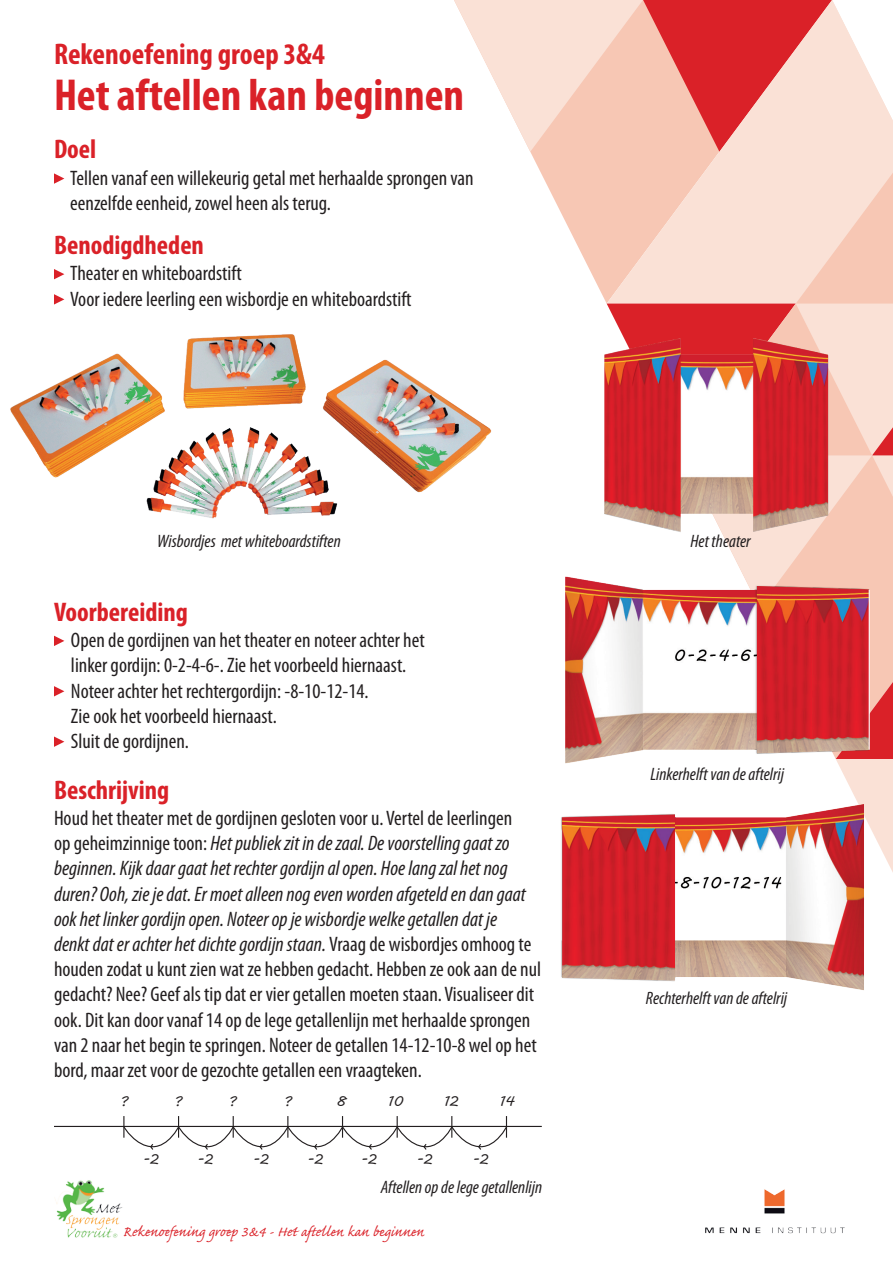
<style>
.page{position:relative;width:893px;height:1263px;background:#fff}
.page>*{position:absolute;margin:0;border:0;box-sizing:border-box;transform-origin:0 0}
.t1{font:700 condensed 45px "Myriad Pro";color:#da2128}
.t2{font:700 condensed 30px "Myriad Pro";color:#da2128}
.t3{font:700 condensed 27px "Myriad Pro";color:#da2128}
.t4{font:condensed 21px/25.2px "Myriad Pro";color:#231f20}
.t5{font:italic condensed 18px "Myriad Pro";color:#231f20}
.t6{font:18px "Caflisch Script Pro";color:#da2128}
.t7{font:13.8px "MV Boli";color:#231f20}
.s1{font-style:italic}
</style>
<div class="page">
<svg style="left:530px;top:152px;width:77px;height:152px"></svg>
<svg style="left:874px;top:607px;width:19px;height:75px"></svg>
<svg style="left:607px;top:152px;width:286px;height:21px;background:#f8d7c9"></svg>
<svg style="left:839px;top:682px;width:54px;height:190px"></svg>
<svg style="left:454px;top:0;width:439px;height:152px;background:#f3b6af"></svg>
<svg style="left:607px;top:173px;width:286px;height:434px;background:#f6c9be"></svg>
<img style="left:56px;top:1180px;width:67px;height:58px">
<img style="left:705px;top:1189px;width:140px;height:45px">
<svg style="left:54px;top:173px;width:10px;height:11px"></svg>
<svg style="left:54px;top:269px;width:10px;height:10px"></svg>
<svg style="left:54px;top:294px;width:10px;height:11px"></svg>
<svg style="left:54px;top:636px;width:10px;height:10px"></svg>
<svg style="left:54px;top:686px;width:10px;height:10px"></svg>
<svg style="left:54px;top:736px;width:10px;height:11px"></svg>
<img style="left:604px;top:337px;width:289px;height:197px">
<img style="left:565px;top:574px;width:309px;height:192px">
<img style="left:561px;top:803px;width:308px;height:187px">
<hr style="left:54px;top:1126px;width:488px;height:1px;background:#231f20">
<svg style="left:123px;top:1116px;width:385px;height:34px"></svg>
<img style="left:10px;top:334px;width:482px;height:185px">
<h2 class="t2" style="left:54px;top:35px;width:272px">Rekenoefening groep 3&amp;4</h2>
<h1 class="t1" style="left:54px;top:67px;width:412px">Het aftellen kan beginnen</h1>
<p class="t3" style="left:54px;top:132px;width:44px">Doel</p>
<p class="t4" style="left:70px;top:165px;width:405px">Tellen vanaf een willekeurig getal met herhaalde sprongen van eenzelfde eenheid, zowel heen als terug.</p>
<p class="t3" style="left:54px;top:228px;width:152px">Benodigdheden</p>
<p class="t4" style="left:70px;top:261px;width:343px">Theater en whiteboardstift<br>Voor iedere leerling een wisbordje en whiteboardstift</p>
<p class="t5" style="left:157px;top:530px;width:185px">Wisbordjes met whiteboardstiften</p>
<p class="t3" style="left:54px;top:595px;width:135px">Voorbereiding</p>
<p class="t4" style="left:71px;top:627px;width:355px">Open de gordijnen van het theater en noteer achter het linker gordijn: 0-2-4-6-. Zie het voorbeeld hiernaast.<br>Noteer achter het rechtergordijn: -8-10-12-14.<br>Zie ook het voorbeeld hiernaast.<br>Sluit de gordijnen.</p>
<p class="t3" style="left:54px;top:773px;width:117px">Beschrijving</p>
<p class="t4" style="left:54px;top:805px;width:489px">Houd het theater met de gordijnen gesloten voor u. Vertel de leerlingen<br>op geheimzinnige toon: <span class="s1">Het publiek zit in de zaal. De voorstelling gaat zo beginnen. Kijk daar gaat het rechter gordijn al open. Hoe lang zal het nog duren? Ooh, zie je dat. Er moet alleen nog even worden afgeteld en dan gaat ook het linker gordijn open. Noteer op je wisbordje welke getallen dat je<br>denkt dat er achter het dichte gordijn staan.</span> Vraag de wisbordjes omhoog te houden zodat u kunt zien wat ze hebben gedacht. Hebben ze ook aan de nul gedacht? Nee? Geef als tip dat er vier getallen moeten staan. Visualiseer dit ook. Dit kan door vanaf 14 op de lege getallenlijn met herhaalde sprongen van 2 naar het begin te springen. Noteer de getallen 14-12-10-8 wel op het bord, maar zet voor de gezochte getallen een vraagteken.</p>
<p class="t7" style="left:120px;top:1092px;width:9px">?</p>
<p class="t7" style="left:174px;top:1092px;width:9px">?</p>
<p class="t7" style="left:228px;top:1092px;width:9px">?</p>
<p class="t7" style="left:284px;top:1092px;width:9px">?</p>
<p class="t7" style="left:337px;top:1092px;width:11px">8</p>
<p class="t7" style="left:388px;top:1092px;width:17px">10</p>
<p class="t7" style="left:444px;top:1092px;width:16px">12</p>
<p class="t7" style="left:500px;top:1092px;width:16px">14</p>
<p class="t7" style="left:144px;top:1150px;width:17px">-2</p>
<p class="t7" style="left:198px;top:1150px;width:17px">-2</p>
<p class="t7" style="left:253px;top:1150px;width:17px">-2</p>
<p class="t7" style="left:308px;top:1150px;width:17px">-2</p>
<p class="t7" style="left:362px;top:1150px;width:17px">-2</p>
<p class="t7" style="left:417px;top:1150px;width:17px">-2</p>
<p class="t7" style="left:473px;top:1150px;width:17px">-2</p>
<p class="t5" style="left:381px;top:1176px;width:163px">Aftellen op de lege getallenlijn</p>
<p class="t6" style="left:123px;top:1222px;width:303px">Rekenoefening groep 3&amp;4 - Het aftellen kan beginnen</p>
<p class="t5" style="left:690px;top:530px;width:62px">Het theater</p>
<p class="t5" style="left:650px;top:763px;width:135px">Linkerhelft van de aftelrij</p>
<p class="t5" style="left:646px;top:987px;width:143px">Rechterhelft van de aftelrij</p>
</div>
